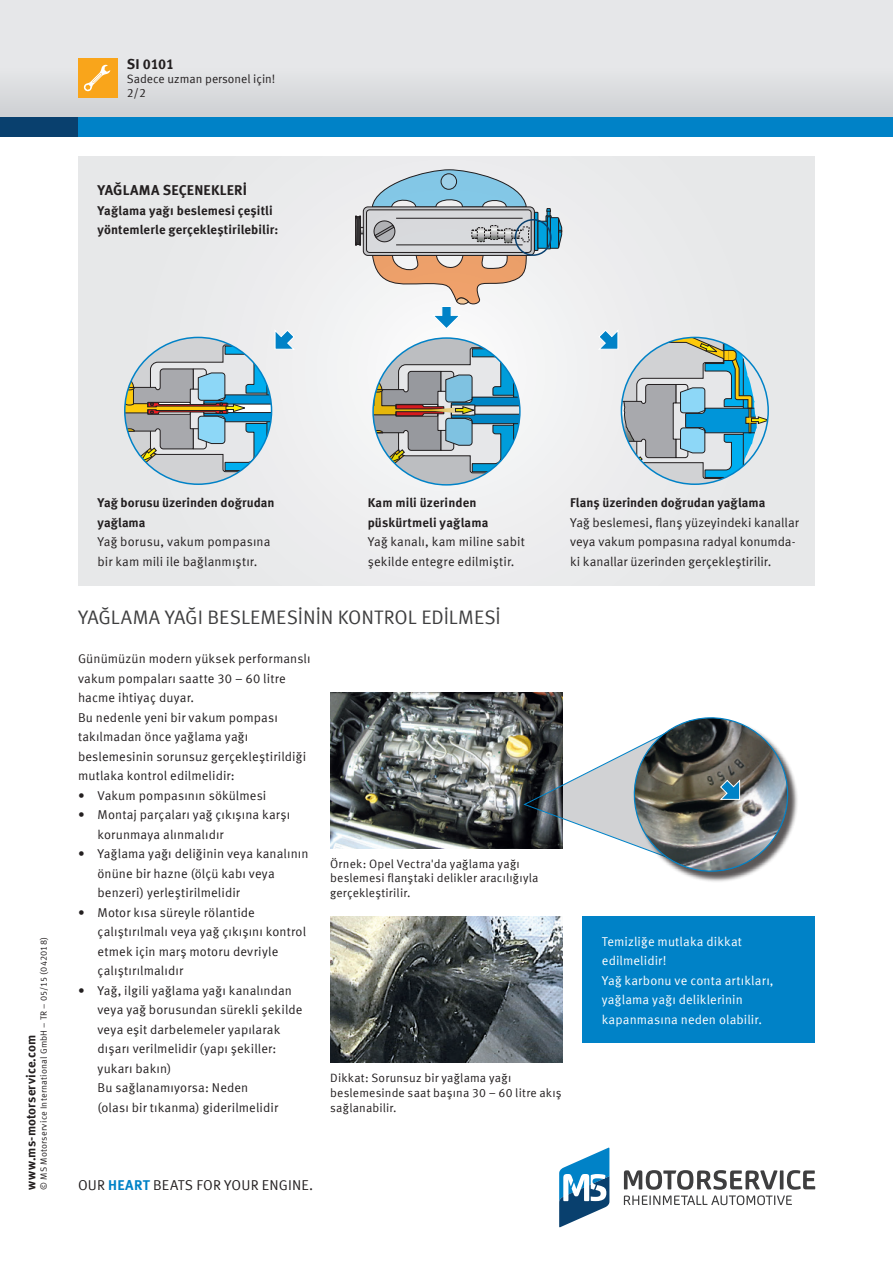
<style>
.page{position:relative;width:893px;height:1263px;background:#fff}
.page>*{position:absolute;margin:0;border:0;box-sizing:border-box;transform-origin:0 0}
.t1{font:19.5px "Meta Offc Pro Norm";color:#3e3e3f}
.t2{font:14.25px "Meta Offc Pro Norm";letter-spacing:.01em;color:#231f20}
.t3{font:700 14.25px "Meta Offc Pro";letter-spacing:.01em;color:#231f20}
.t4{font:12.75px/19.5px "Meta Offc Pro Norm";letter-spacing:.01em;color:#231f20}
.t5{font:700 12.75px/19.5px "Meta Offc Pro";letter-spacing:.01em;color:#231f20}
.t6{font:12.75px/19.5px "Meta Offc Pro Norm";letter-spacing:.01em;color:#fff}
.t7{font:12px/14.7px "Meta Offc Pro Norm";letter-spacing:.015em;color:#231f20}
.t8{font:9px "Meta Offc Pro Norm";letter-spacing:.02em;color:#231f20}
.s1{font-family:"Meta Offc Pro";font-weight:700;color:#0082c7}
</style>
<div class="page">
<div style="left:0;top:0;width:893px;height:127px;background:#e6e7e9"></div>
<div style="left:0;top:68px;width:893px;height:49px;background:#dadbde"></div>
<div style="left:0;top:117px;width:893px;height:19px;background:#09406e"></div>
<div style="left:78px;top:117px;width:815px;height:19px;background:#0082c7"></div>
<div style="left:78px;top:58px;width:39px;height:39px;background:#f9a51b"></div>
<svg style="left:83px;top:64px;width:27px;height:28px"></svg>
<svg style="left:559px;top:1147px;width:50px;height:80px"></svg>
<svg style="left:624px;top:1170px;width:191px;height:35px"></svg>
<img style="left:330px;top:692px;width:233px;height:156px">
<div style="left:78px;top:156px;width:737px;height:429px;background:#e9eaeb"></div>
<svg style="left:538px;top:221px;width:10px;height:27px"></svg>
<svg style="left:546px;top:208px;width:16px;height:41px"></svg>
<svg style="left:373px;top:338px;width:147px;height:145px"></svg>
<div style="left:515px;top:219px;width:37px;height:37px;border:2px solid #09406e;border-radius:50%"></div>
<svg style="left:355px;top:169px;width:183px;height:160px"></svg>
<svg style="left:125px;top:330px;width:170px;height:154px"></svg>
<svg style="left:598px;top:330px;width:170px;height:154px"></svg>
<img style="left:330px;top:917px;width:233px;height:146px">
<svg style="left:522px;top:708px;width:275px;height:173px"></svg>
<div style="left:582px;top:917px;width:233px;height:126px;background:#0082c7"></div>
<p class="t3" style="left:127px;top:53px;width:49px">SI 0101</p>
<p class="t7" style="left:127px;top:85px;width:21px">2/2</p>
<p class="t7" style="left:127px;top:71px;width:150px">Sadece uzman personel için!</p>
<p class="t3" style="left:97px;top:179px;width:151px">YAĞLAMA SEÇENEKLERI</p>
<p class="t5" style="left:97px;top:200px;width:182px">Yağlama yağı beslemesi çeşitli yöntemlerle gerçekleştirilebilir:</p>
<p class="t8" style="left:37px;top:1189px;width:254px;rotate:-90deg">© MS Motorservice International GmbH – TR – 05/15 (042018)</p>
<p class="t5" style="left:21px;top:1189px;width:156px;rotate:-90deg">www.ms-motorservice.com</p>
<p class="t5" style="left:97px;top:492px;width:179px">Yağ borusu üzerinden doğrudan yağlama</p>
<p class="t4" style="left:97px;top:531px;width:174px">Yağ borusu, vakum pompasına bir kam mili ile bağlanmıştır.</p>
<p class="t5" style="left:368px;top:492px;width:122px">Kam mili üzerinden püskürtmeli yağlama</p>
<p class="t4" style="left:368px;top:531px;width:159px">Yağ kanalı, kam miline sabit şekilde entegre edilmiştir.</p>
<p class="t5" style="left:570px;top:492px;width:197px">Flanş üzerinden doğrudan yağlama</p>
<p class="t4" style="left:570px;top:511px;width:230px">Yağ beslemesi, flanş yüzeyindeki kanallar veya vakum pompasına radyal konumda&shy;ki kanallar üzerinden gerçekleştirilir.</p>
<h1 class="t1" style="left:78px;top:603px;width:424px">YAĞLAMA YAĞI BESLEMESININ KONTROL EDILMESI</h1>
<p class="t4" style="left:78px;top:648px;width:234px">Günümüzün modern yüksek performanslı vakum pompaları saatte 30 – 60 litre hacme ihtiyaç duyar.<br>Bu nedenle yeni bir vakum pompası takılmadan önce yağlama yağı beslemesinin sorunsuz gerçekleştirildiği mutlaka kontrol edilmelidir:</p>
<p class="t4" style="left:78px;top:784px;width:190px">• Vakum pompasının sökülmesi</p>
<p class="t4" style="left:97px;top:804px;width:194px;text-indent:-19px">• Montaj parçaları yağ çıkışına karşı korunmaya alınmalıdır</p>
<p class="t4" style="left:97px;top:843px;width:212px;text-indent:-19px">• Yağlama yağı deliğinin veya kanalının önüne bir hazne (ölçü kabı veya benzeri) yerleştirilmelidir</p>
<p class="t4" style="left:97px;top:901px;width:210px;text-indent:-19px">• Motor kısa süreyle rölantide çalıştırılmalı veya yağ çıkışını kontrol etmek için marş motoru devriyle çalıştırılmalıdır</p>
<p class="t4" style="left:97px;top:979px;width:207px;text-indent:-19px">• Yağ, ilgili yağlama yağı kanalından veya yağ borusundan sürekli şekilde veya eşit darbelemeler yapılarak dışarı verilmelidir (yapı şekiller: yukarı bakın)<br>Bu sağlanamıyorsa: Neden<br>(olası bir tıkanma) giderilmelidir</p>
<p class="t7" style="left:330px;top:855px;width:210px">Örnek: Opel Vectra'da yağlama yağı beslemesi flanştaki delikler aracılığıyla gerçekleştirilir.</p>
<p class="t7" style="left:330px;top:1070px;width:233px">Dikkat: Sorunsuz bir yağlama yağı beslemesinde saat başına 30 – 60 litre akış sağlanabilir.</p>
<p class="t6" style="left:602px;top:931px;width:173px">Temizliğe mutlaka dikkat edilmelidir!<br>Yağ karbonu ve conta artıkları, yağlama yağı deliklerinin kapanmasına neden olabilir.</p>
<p class="t2" style="left:78px;top:1174px;width:237px">OUR <span class="s1">HEART</span> BEATS FOR YOUR ENGINE.</p>
</div>
